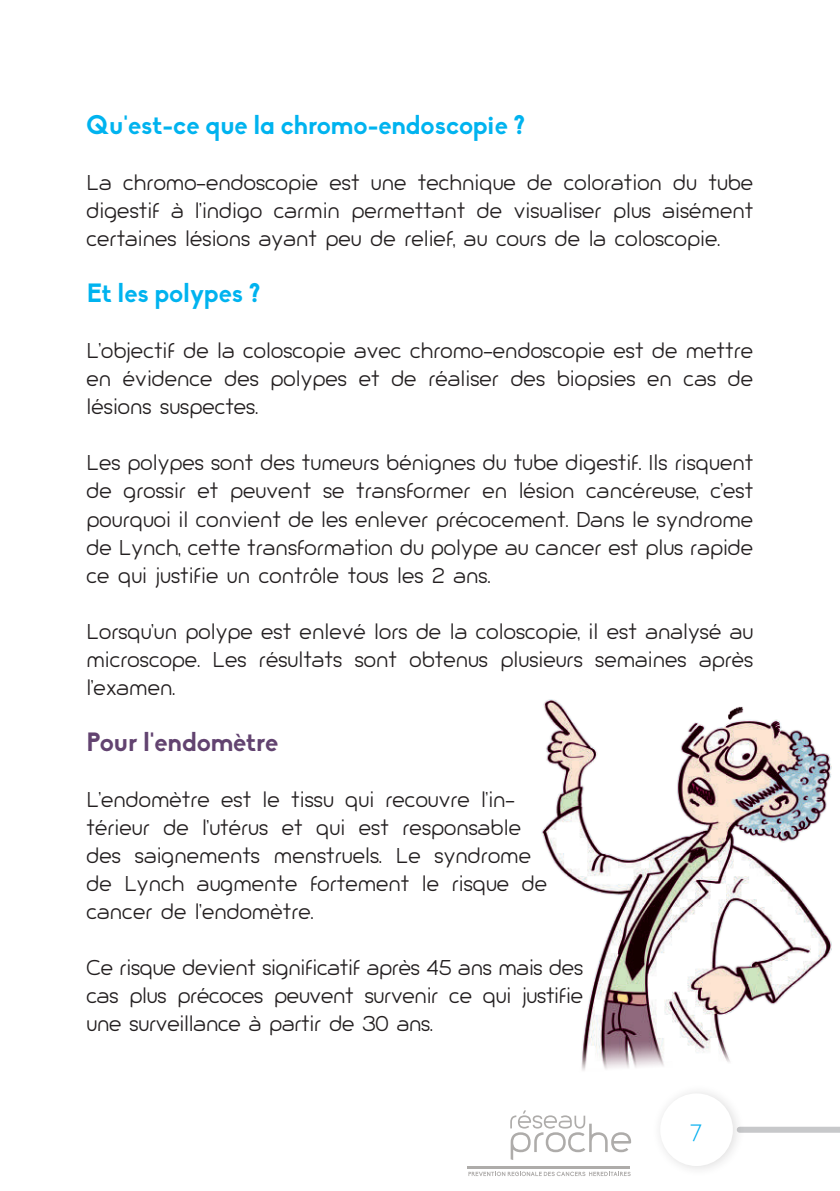
<style>
.page{position:relative;width:840px;height:1191px;background:#fff}
.page>*{position:absolute;margin:0;border:0;box-sizing:border-box;transform-origin:0 0}
.t1{font:700 26px "Biko";color:#00b3ef}
.t2{font:700 26px "Biko";color:#624370}
.t3{font:300 24px "Gill Sans";color:#00aeef}
.t4{font:20px/28px "Giorgio";color:#231f20;text-align:justify}
</style>
<div class="page">
<img style="left:541px;top:699px;width:289px;height:372px">
<div style="left:739px;top:1126px;width:100px;height:6px;background:#c7c8ca"></div>
<div style="left:651px;top:1083px;width:94px;height:94px;background:#231f20;opacity:.15"></div>
<div style="left:660px;top:1093px;width:72px;height:73px;background:#fff;border-radius:50%"></div>
<svg style="left:468px;top:1171px;width:162px;height:5px"></svg>
<hr style="left:467px;top:1166px;width:163px;height:2px;background:#aeacaa">
<svg style="left:510px;top:1110px;width:120px;height:50px"></svg>
<h1 class="t1" style="left:86px;top:115px;width:439px">Qu'est-ce que la chromo-endoscopie ?</h1>
<p class="t4" style="left:86px;top:171px;width:668px">La chromo-endoscopie est une technique de coloration du tube digestif à l’indigo carmin permettant de visualiser plus aisément certaines lésions ayant peu de relief, au cours de la coloscopie.</p>
<h1 class="t1" style="left:86px;top:283px;width:175px">Et les polypes ?</h1>
<p class="t4" style="left:86px;top:339px;width:667px">L’objectif de la coloscopie avec chromo-endoscopie est de mettre en évidence des polypes et de réaliser des biopsies en cas de lésions suspectes.</p>
<p class="t4" style="left:86px;top:451px;width:668px">Les polypes sont des tumeurs bénignes du tube digestif. Ils risquent de grossir et peuvent se transformer en lésion cancéreuse, c’est pourquoi il convient de les enlever précocement. Dans le syndrome de Lynch, cette transformation du polype au cancer est plus rapide ce qui justifie un contrôle tous les 2 ans.</p>
<p class="t4" style="left:86px;top:619px;width:668px">Lorsqu’un polype est enlevé lors de la coloscopie, il est analysé au microscope. Les résultats sont obtenus plusieurs semaines après l’examen.</p>
<h1 class="t2" style="left:86px;top:731px;width:193px">Pour l'endomètre</h1>
<p class="t4" style="left:86px;top:787px;width:462px;text-align:left">L’endomètre est le tissu qui recouvre l’in&shy;térieur de l’utérus et qui est responsable des saignements menstruels. Le syndrome de Lynch augmente fortement le risque de cancer de l’endomètre.</p>
<p class="t4" style="left:86px;top:955px;width:498px">Ce risque devient significatif après 45 ans mais des cas plus précoces peuvent survenir ce qui justifie une surveillance à partir de 30 ans.</p>
<p class="t3" style="left:690px;top:1118px;width:13px">7</p>
</div>
